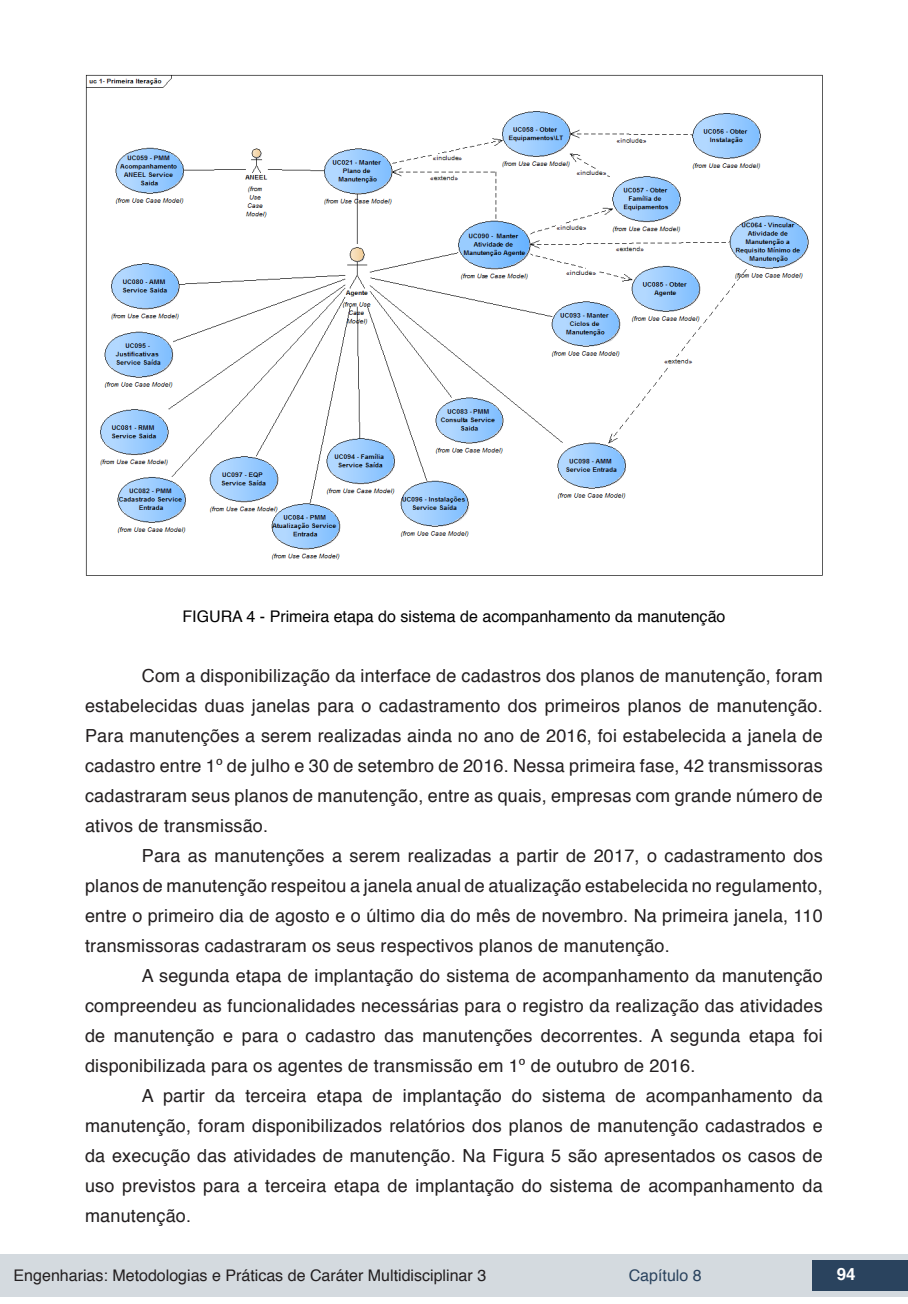
<style>
.page{position:relative;width:908px;height:1304px;background:#fff}
.page>*{position:absolute;margin:0;border:0;box-sizing:border-box;transform-origin:0 0}
.txt{font:18px/30px "Helvetica";letter-spacing:.01em;color:#231f20;text-align:justify}
.t1{font:700 16.8px "Helvetica";color:#fff}
.t2{font:16px "Helvetica";color:#231f20}
.info_tab_graf_imag{font:16px "Helvetica";color:#000}
.t3{font:16px "Helvetica";color:#2a435e}
</style>
<div class="page">
<div style="left:0;top:1254px;width:906px;height:43px;background:#d4dadf"></div>
<div style="left:812px;top:1261px;width:95px;height:30px;background:#2a435e"></div>
<img style="left:85px;top:74px;width:738px;height:502px">
<p class="info_tab_graf_imag" style="left:182px;top:604px;width:544px">FIGURA 4 - Primeira etapa do sistema de acompanhamento da manutenção</p>
<p class="txt" style="left:85px;top:661px;width:738px;text-indent:57px">Com a disponibilização da interface de cadastros dos planos de manutenção, foram estabelecidas duas janelas para o cadastramento dos primeiros planos de manutenção.<br>Para manutenções a serem realizadas ainda no ano de 2016, foi estabelecida a janela de cadastro entre 1º de julho e 30 de setembro de 2016. Nessa primeira fase, 42 transmissoras cadastraram seus planos de manutenção, entre as quais, empresas com grande número de ativos de transmissão.</p>
<p class="txt" style="left:85px;top:841px;width:738px;text-indent:57px">Para as manutenções a serem realizadas a partir de 2017, o cadastramento dos planos de manutenção respeitou a janela anual de atualização estabelecida no regulamento, entre o primeiro dia de agosto e o último dia do mês de novembro. Na primeira janela, 110 transmissoras cadastraram os seus respectivos planos de manutenção.</p>
<p class="txt" style="left:85px;top:961px;width:738px;text-indent:57px">A segunda etapa de implantação do sistema de acompanhamento da manutenção compreendeu as funcionalidades necessárias para o registro da realização das atividades de manutenção e para o cadastro das manutenções decorrentes. A segunda etapa foi disponibilizada para os agentes de transmissão em 1º de outubro de 2016.</p>
<p class="txt" style="left:85px;top:1081px;width:739px;text-indent:57px">A partir da terceira etapa de implantação do sistema de acompanhamento da manutenção, foram disponibilizados relatórios dos planos de manutenção cadastrados e da execução das atividades de manutenção. Na Figura 5 são apresentados os casos de uso previstos para a terceira etapa de implantação do sistema de acompanhamento da manutenção.</p>
<p class="t2" style="left:14px;top:1263px;width:474px">Engenharias: Metodologias e Práticas de Caráter Multidisciplinar 3</p>
<p class="t3" style="left:628px;top:1263px;width:74px">Capítulo 8</p>
<p class="t1" style="left:836px;top:1261px;width:20px">94</p>
</div>
